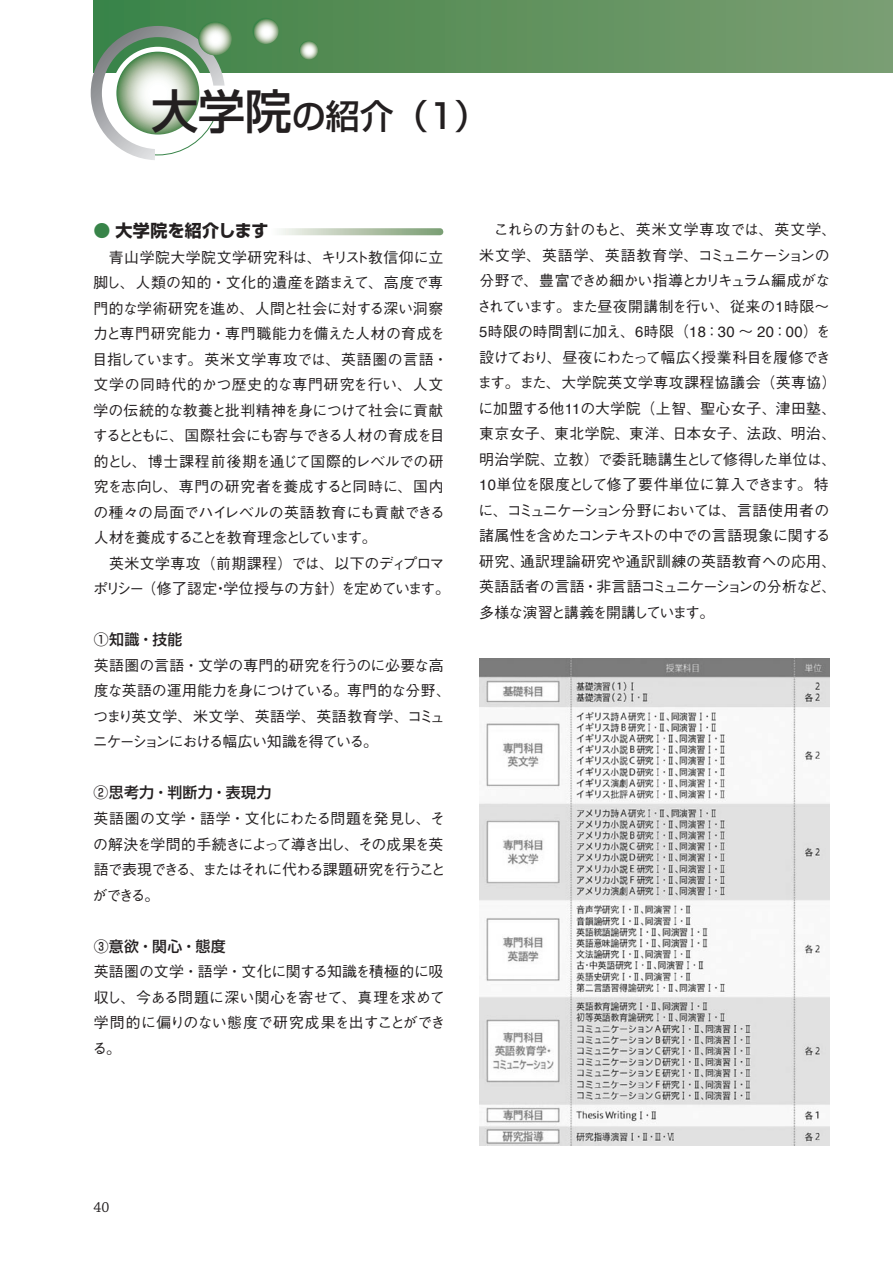
<style>
.page{position:relative;width:893px;height:1263px;background:#fff}
.page>*{position:absolute;margin:0;border:0;box-sizing:border-box;transform-origin:0 0}
.t1{font:500 34.05px "Shin Go Pro";color:#231f20}
.t2{font:700 16.95px "Shin Go Pro";letter-spacing:.01em;color:#231f20}
.t3{font:15.15px "Chaparral Pro";color:#231f20}
.t4{font:500 14.85px/25.5px "Gothic BBB Pro";letter-spacing:-.01em;color:#231f20}
.t5{font:500 14.85px/25.5px "Gothic BBB Pro";letter-spacing:-.035em;color:#231f20}
.t6{font:500 14.85px/25.5px "Gothic BBB Pro";letter-spacing:-.075em;color:#231f20}
.t7{font:500 14.85px "Shin Go Pro";letter-spacing:.025em;color:#231f20}
.s1{font-size:46.8px}
.s2{font-weight:500;color:#388449}
.s3{font-family:"Helvetica";font-weight:400}
</style>
<div class="page">
<div style="left:94px;top:0;width:799px;height:72px;background:linear-gradient(to right,#3d8346,#7c9e72)"></div>
<svg style="left:281px;top:228px;width:162px;height:7px"></svg>
<svg style="left:91px;top:26px;width:134px;height:134px"></svg>
<div style="left:112px;top:47px;width:92px;height:92px;border:10px solid #fff;border-radius:50%"></div>
<svg style="left:116px;top:52px;width:83px;height:83px"></svg>
<svg style="left:198px;top:22px;width:34px;height:33px"></svg>
<svg style="left:299px;top:41px;width:19px;height:19px"></svg>
<svg style="left:252px;top:18px;width:27px;height:26px"></svg>
<img style="left:480px;top:658px;width:349px;height:488px">
<h1 class="t1" style="left:151px;top:88px;width:338px"><span class="s1">大学院</span>の紹介（1）</h1>
<p class="t2" style="left:94px;top:217px;width:177px"><span class="s2">●</span> 大学院を紹介します</p>
<p class="t4" style="left:92px;top:242px;width:357px;text-indent:16px">青山学院大学院文学研究科は、キリスト教信仰に立脚し、人類の知的・文化的遺産を踏まえて、高度で専門的な学術研究を進め、人間と社会に対する深い洞察力と専門研究能力・専門職能力を備えた人材の育成を目指しています。英米文学専攻では、英語圏の言語・文学の同時代的かつ歴史的な専門研究を行い、人文学の伝統的な教養と批判精神を身につけて社会に貢献するとともに、国際社会にも寄与できる人材の育成を目的とし、博士課程前後期を通じて国際的レベルでの研究を志向し、専門の研究者を養成すると同時に、国内の種々の局面でハイレベルの英語教育にも貢献できる人材を養成することを教育理念としています。</p>
<p class="t4" style="left:93px;top:549px;width:358px;text-indent:16px">英米文学専攻（前期課程）では、以下のディプロマポリシー（修了認定・学位授与の方針）を定めています。</p>
<p class="t7" style="left:94px;top:627px;width:90px">①知識・技能</p>
<p class="t5" style="left:93px;top:651px;width:360px">英語圏の言語・文学の専門的研究を行うのに必要な高度な英語の運用能力を身につけている。専門的な分野、つまり英文学、米文学、英語学、英語教育学、コミュニケーションにおける幅広い知識を得ている。</p>
<p class="t7" style="left:94px;top:781px;width:179px">②思考力・判断力・表現力</p>
<p class="t6" style="left:93px;top:804px;width:354px">英語圏の文学・語学・文化にわたる問題を発見し、その解決を学問的手続きによって導き出し、その成果を英語で表現できる、またはそれに代わる課題研究を行うことができる。</p>
<p class="t7" style="left:94px;top:934px;width:133px">③意欲・関心・態度</p>
<p class="t4" style="left:92px;top:957px;width:354px">英語圏の文学・語学・文化に関する知識を積極的に吸収し、今ある問題に深い関心を寄せて、真理を求めて学問的に偏りのない態度で研究成果を出すことができる。</p>
<p class="t4" style="left:477px;top:215px;width:361px;text-indent:17px">これらの方針のもと、英米文学専攻では、英文学、米文学、英語学、英語教育学、コミュニケーションの分野で、豊富できめ細かい指導とカリキュラム編成がなされています。また昼夜開講制を行い、従来の<span class="s3">1</span>時限～<br><span class="s3">5</span>時限の時間割に加え、<span class="s3">6</span>時限（<span class="s3">18</span>：<span class="s3">30</span> ～ <span class="s3">20</span>：<span class="s3">00</span>）を設けており、昼夜にわたって幅広く授業科目を履修できます。また、大学院英文学専攻課程協議会（英専協）に加盟する他<span class="s3">11</span>の大学院（上智、聖心女子、津田塾、東京女子、東北学院、東洋、日本女子、法政、明治、明治学院、立教）で委託聴講生として修得した単位は、<br><span class="s3">10</span>単位を限度として修了要件単位に算入できます。特に、コミュニケーション分野においては、言語使用者の諸属性を含めたコンテキストの中での言語現象に関する研究、通訳理論研究や通訳訓練の英語教育への応用、英語話者の言語・非言語コミュニケーションの分析など、多様な演習と講義を開講しています。</p>
<p class="t3" style="left:94px;top:1198px;width:17px">40</p>
</div>
